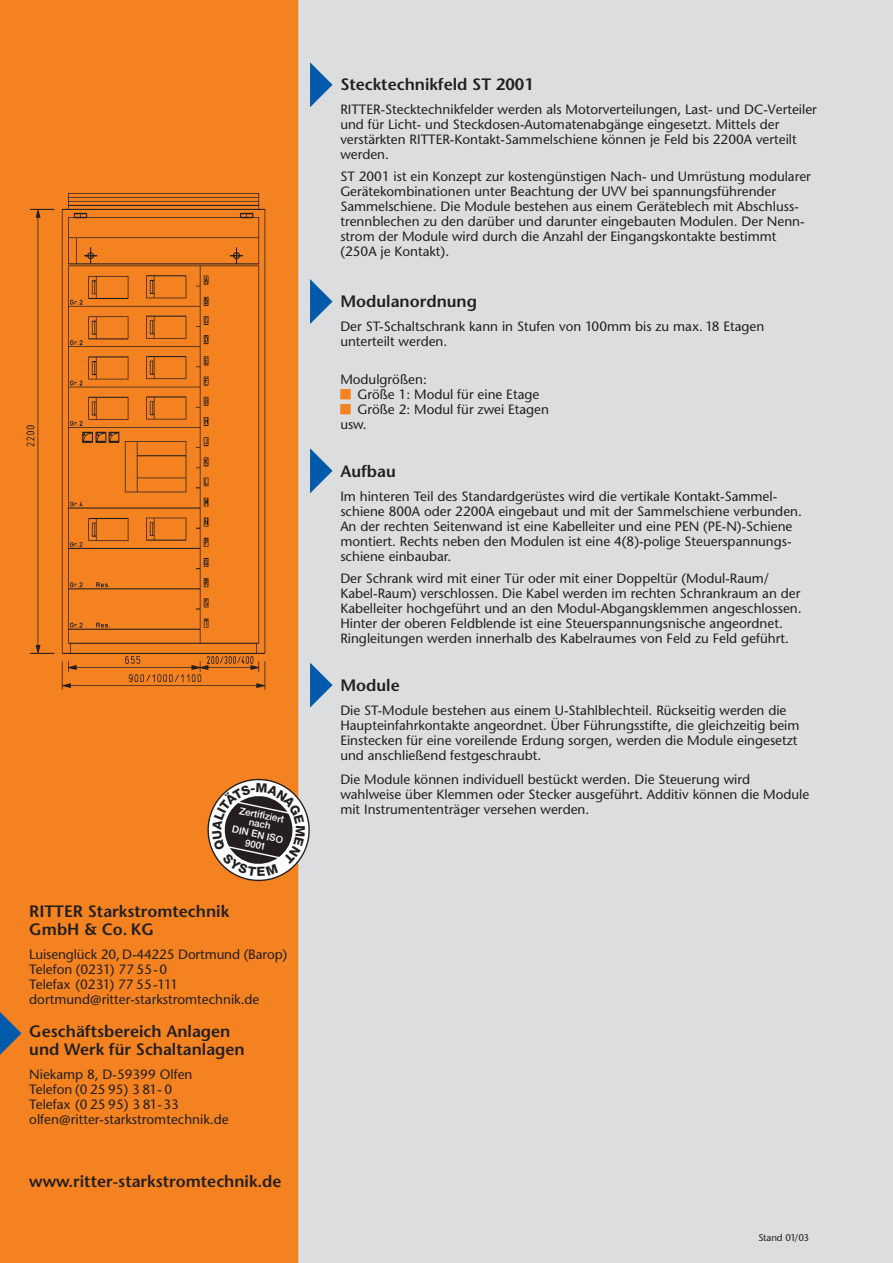
<style>
.page{position:relative;width:893px;height:1263px;background:#fff}
.page>*{position:absolute;margin:0;border:0;box-sizing:border-box;transform-origin:0 0}
.t1{font:600 16.5px/18px "Stone Sans";color:#231f20}
.t2{font:13.5px/15px "Stone Sans";color:#231f20}
.t3{font:500 9.75px/9.3px "Helvetica Neue";color:#fff;text-align:center}
.t4{font:9.75px "Stone Sans";letter-spacing:-.01em;color:#231f20}
.s1{color:#f58220}
</style>
<div class="page">
<div style="left:298px;top:0;width:594px;height:1263px;background:#dcdddf"></div>
<div style="left:0;top:0;width:298px;height:1263px;background:#f58220"></div>
<svg style="left:310px;top:63px;width:23px;height:45px"></svg>
<svg style="left:310px;top:279px;width:23px;height:45px"></svg>
<svg style="left:310px;top:449px;width:23px;height:45px"></svg>
<svg style="left:310px;top:663px;width:23px;height:45px"></svg>
<svg style="left:0;top:1003px;width:22px;height:62px"></svg>
<img style="left:27px;top:193px;width:267px;height:497px">
<svg style="left:203px;top:775px;width:111px;height:110px"></svg>
<p class="t3" style="left:240px;top:806px;width:47px;rotate:12deg">Zertifiziert nach</p>
<p class="t3" style="left:233px;top:825px;width:53px;line-height:10.6px;rotate:12deg">DIN EN ISO<br>9001</p>
<p class="t1" style="left:29px;top:904px;width:201px">RITTER Starkstromtechnik<br>GmbH &amp; Co. KG</p>
<p class="t2" style="left:29px;top:948px;width:259px">Luisenglück 20, D-44225 Dortmund (Barop)<br>Telefon (0231) 77 55-0<br>Telefax (0231) 77 55-111 dortmund@ritter-starkstromtechnik.de</p>
<p class="t1" style="left:29px;top:1024px;width:217px">Geschäftsbereich Anlagen und Werk für Schaltanlagen</p>
<p class="t2" style="left:29px;top:1068px;width:201px">Niekamp 8, D-59399 Olfen<br>Telefon (0 25 95) 3 81- 0<br>Telefax (0 25 95) 3 81-33 olfen@ritter-starkstromtechnik.de</p>
<p class="t1" style="left:29px;top:1174px;width:254px">www.ritter-starkstromtechnik.de</p>
<p class="t1" style="left:340px;top:77px;width:195px">Stecktechnikfeld ST 2001</p>
<p class="t2" style="left:340px;top:103px;width:478px">RITTER-Stecktechnikfelder werden als Motorverteilungen, Last- und DC-Verteiler und für Licht- und Steckdosen-Automatenabgänge eingesetzt. Mittels der verstärkten RITTER-Kontakt-Sammelschiene können je Feld bis 2200A verteilt werden.</p>
<p class="t2" style="left:340px;top:171px;width:472px">ST 2001 ist ein Konzept zur kostengünstigen Nach- und Umrüstung modularer Gerätekombinationen unter Beachtung der UVV bei spannungsführender Sammelschiene. Die Module bestehen aus einem Geräteblech mit Abschluss&shy;trennblechen zu den darüber und darunter eingebauten Modulen. Der Nenn&shy;strom der Module wird durch die Anzahl der Eingangskontakte bestimmt (250A je Kontakt).</p>
<p class="t1" style="left:340px;top:294px;width:138px">Modulanordnung</p>
<p class="t2" style="left:340px;top:321px;width:425px">Der ST-Schaltschrank kann in Stufen von 100mm bis zu max. 18 Etagen unterteilt werden.</p>
<p class="t2" style="left:340px;top:373px;width:88px">Modulgrößen:</p>
<p class="t2" style="left:340px;top:388px;width:200px"><span class="s1">■</span> Größe 1: Modul für eine Etage</p>
<p class="t2" style="left:340px;top:403px;width:210px"><span class="s1">■</span> Größe 2: Modul für zwei Etagen usw.</p>
<p class="t1" style="left:340px;top:464px;width:57px">Aufbau</p>
<p class="t2" style="left:340px;top:490px;width:463px">Im hinteren Teil des Standardgerüstes wird die vertikale Kontakt-Sammel&shy;schiene 800A oder 2200A eingebaut und mit der Sammelschiene verbunden.<br>An der rechten Seitenwand ist eine Kabelleiter und eine PEN (PE-N)-Schiene montiert. Rechts neben den Modulen ist eine 4(8)-polige Steuerspannungs&shy;schiene einbaubar.</p>
<p class="t2" style="left:340px;top:573px;width:463px">Der Schrank wird mit einer Tür oder mit einer Doppeltür (Modul-Raum/ Kabel-Raum) verschlossen. Die Kabel werden im rechten Schrankraum an der Kabelleiter hochgeführt und an den Modul-Abgangsklemmen angeschlossen.<br>Hinter der oberen Feldblende ist eine Steuerspannungsnische angeordnet.<br>Ringleitungen werden innerhalb des Kabelraumes von Feld zu Feld geführt.</p>
<p class="t1" style="left:340px;top:678px;width:61px">Module</p>
<p class="t2" style="left:340px;top:705px;width:460px">Die ST-Module bestehen aus einem U-Stahlblechteil. Rückseitig werden die Haupteinfahrkontakte angeordnet. Über Führungsstifte, die gleichzeitig beim Einstecken für eine voreilende Erdung sorgen, werden die Module eingesetzt und anschließend festgeschraubt.</p>
<p class="t2" style="left:340px;top:774px;width:470px">Die Module können individuell bestückt werden. Die Steuerung wird wahlweise über Klemmen oder Stecker ausgeführt. Additiv können die Module mit Instrumententräger versehen werden.</p>
<p class="t4" style="left:758px;top:1233px;width:52px">Stand 01/03</p>
</div>
